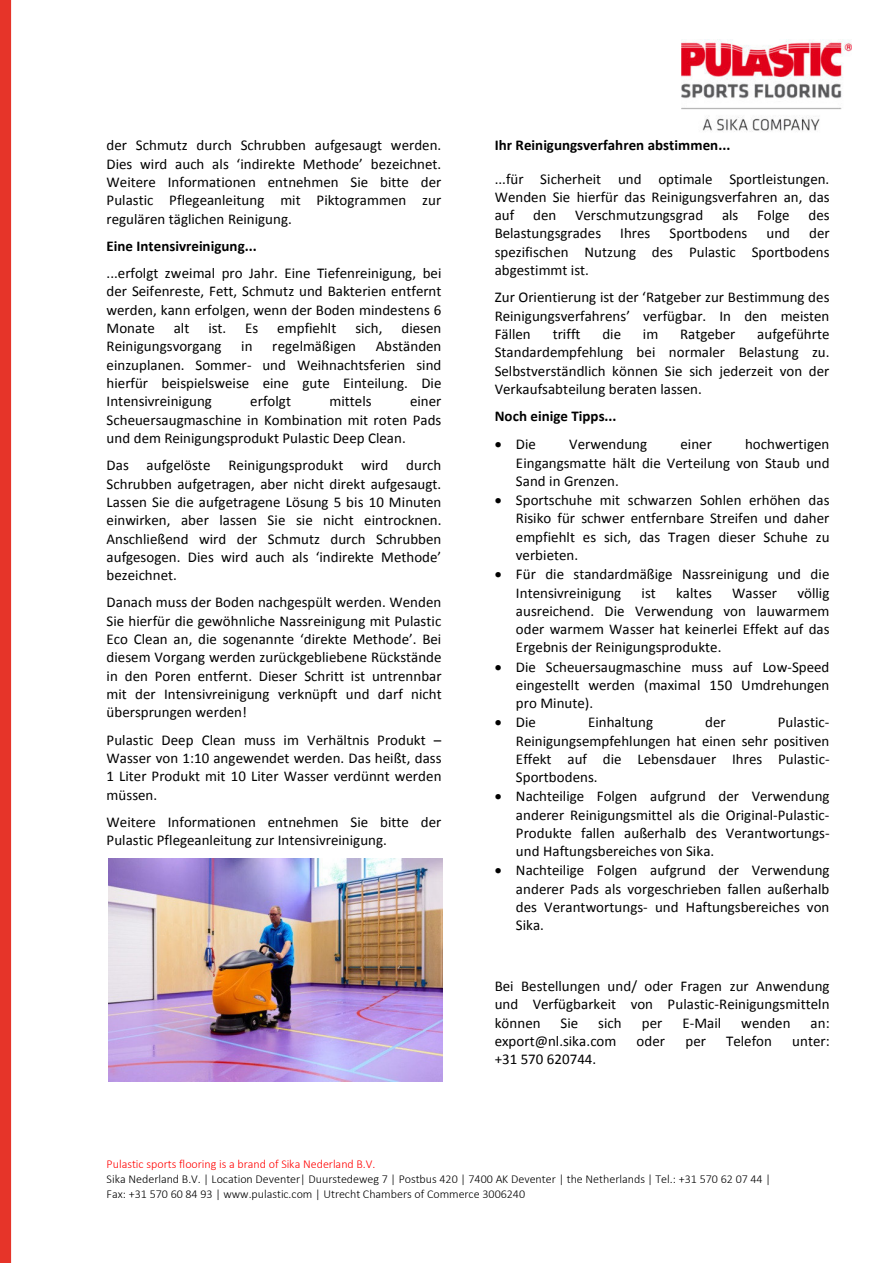
<style>
.page{position:relative;width:893px;height:1263px;background:#fff}
.page>*{position:absolute;margin:0;border:0;box-sizing:border-box;transform-origin:0 0}
.t1{font:15px/18.3px "Calibri";color:#000;text-align:justify}
.t2{font:700 15px "Calibri";letter-spacing:.005em;color:#000}
.t3{font:300 12px/14.7px "Calibri";color:#000}
.t4{font:300 12px "Calibri";color:#f00}
</style>
<div class="page">
<img style="left:681px;top:39px;width:170px;height:93px">
<div style="left:0;top:0;width:12px;height:1263px;background:#e63429"></div>
<img style="left:108px;top:859px;width:334px;height:223px">
<p class="t1" style="left:107px;top:137px;width:336px">der Schmutz durch Schrubben aufgesaugt werden.<br>Dies wird auch als ‘indirekte Methode’ bezeichnet.<br>Weitere Informationen entnehmen Sie bitte der Pulastic Pflegeanleitung mit Piktogrammen zur regulären täglichen Reinigung.</p>
<p class="t2" style="left:107px;top:241px;width:152px">Eine Intensivreinigung...</p>
<p class="t1" style="left:107px;top:265px;width:336px">...erfolgt zweimal pro Jahr. Eine Tiefenreinigung, bei der Seifenreste, Fett, Schmutz und Bakterien entfernt werden, kann erfolgen, wenn der Boden mindestens 6<br>Monate</p>
<p class="t1" style="left:174px;top:320px;width:17px">alt</p>
<p class="t1" style="left:208px;top:320px;width:19px">ist.</p>
<p class="t1" style="left:245px;top:320px;width:15px">Es</p>
<p class="t1" style="left:277px;top:320px;width:60px">empfiehlt</p>
<p class="t1" style="left:355px;top:320px;width:29px">sich,</p>
<p class="t1" style="left:401px;top:320px;width:41px">diesen</p>
<p class="t1" style="left:107px;top:338px;width:117px">Reinigungsvorgang</p>
<p class="t1" style="left:241px;top:338px;width:13px">in</p>
<p class="t1" style="left:272px;top:338px;width:85px">regelmäßigen</p>
<p class="t1" style="left:107px;top:338px;width:336px;text-indent:269px">Abständen einzuplanen. Sommer- und Weihnachtsferien sind hierfür beispielsweise eine gute Einteilung. Die Intensivreinigung</p>
<p class="t1" style="left:250px;top:393px;width:42px">erfolgt</p>
<p class="t1" style="left:329px;top:393px;width:44px">mittels</p>
<p class="t1" style="left:107px;top:393px;width:336px;text-indent:303px">einer Scheuersaugmaschine in Kombination mit roten Pads und dem Reinigungsprodukt Pulastic Deep Clean.</p>
<p class="t1" style="left:107px;top:457px;width:336px">Das aufgelöste Reinigungsprodukt wird durch Schrubben aufgetragen, aber nicht direkt aufgesaugt.<br>Lassen Sie die aufgetragene Lösung 5 bis 10 Minuten einwirken, aber lassen Sie sie nicht eintrocknen.<br>Anschließend wird der Schmutz durch Schrubben aufgesogen. Dies wird auch als ‘indirekte Methode’ bezeichnet.</p>
<p class="t1" style="left:107px;top:594px;width:336px">Danach muss der Boden nachgespült werden. Wenden Sie hierfür die gewöhnliche Nassreinigung mit Pulastic Eco Clean an, die sogenannte ‘direkte Methode’. Bei diesem Vorgang werden zurückgebliebene Rückstände in den Poren entfernt. Dieser Schritt ist untrennbar mit der Intensivreinigung verknüpft und darf nicht übersprungen werden!</p>
<p class="t1" style="left:107px;top:731px;width:336px">Pulastic Deep Clean muss im Verhältnis Produkt – Wasser von 1:10 angewendet werden. Das heißt, dass 1 Liter Produkt mit 10 Liter Wasser verdünnt werden müssen.</p>
<p class="t1" style="left:107px;top:814px;width:336px">Weitere Informationen entnehmen Sie bitte der<br>Pulastic Pflegeanleitung zur Intensivreinigung.</p>
<p class="t2" style="left:494px;top:140px;width:237px">Ihr Reinigungsverfahren abstimmen...</p>
<p class="t1" style="left:494px;top:170px;width:336px">...für Sicherheit und optimale Sportleistungen.<br>Wenden Sie hierfür das Reinigungsverfahren an, das auf den</p>
<p class="t1" style="left:575px;top:207px;width:130px">Verschmutzungsgrad</p>
<p class="t1" style="left:722px;top:207px;width:109px">als Folge des</p>
<p class="t1" style="left:494px;top:225px;width:108px">Belastungsgrades</p>
<p class="t1" style="left:620px;top:225px;width:32px">Ihres</p>
<p class="t1" style="left:669px;top:225px;width:79px">Sportbodens</p>
<p class="t1" style="left:766px;top:225px;width:25px">und</p>
<p class="t1" style="left:494px;top:225px;width:336px;text-indent:314px">der spezifischen Nutzung des Pulastic Sportbodens abgestimmt ist.</p>
<p class="t1" style="left:494px;top:289px;width:336px">Zur Orientierung ist der ‘Ratgeber zur Bestimmung des Reinigungsverfahrens’ verfügbar. In den meisten Fällen</p>
<p class="t1" style="left:494px;top:326px;width:336px;text-indent:262px">aufgeführte Standardempfehlung bei normaler Belastung zu.<br>Selbstverständlich können Sie sich jederzeit von der Verkaufsabteilung beraten lassen.</p>
<p class="t2" style="left:494px;top:411px;width:123px">Noch einige Tipps...</p>
<p class="t1" style="left:494px;top:436px;width:43px">• Die</p>
<p class="t1" style="left:569px;top:436px;width:79px">Verwendung</p>
<p class="t1" style="left:680px;top:436px;width:33px">einer</p>
<p class="t1" style="left:552px;top:326px;width:29px">trifft</p>
<p class="t1" style="left:602px;top:326px;width:20px">die</p>
<p class="t1" style="left:643px;top:326px;width:17px">im</p>
<p class="t1" style="left:680px;top:326px;width:57px">Ratgeber</p>
<p class="t1" style="left:516px;top:436px;width:315px;text-indent:229px">hochwertigen Eingangsmatte hält die Verteilung von Staub und Sand in Grenzen.</p>
<p class="t1" style="left:516px;top:492px;width:315px;text-indent:-21px">• Sportschuhe mit schwarzen Sohlen erhöhen das Risiko für schwer entfernbare Streifen und daher empfiehlt es sich, das Tragen dieser Schuhe zu verbieten.</p>
<p class="t1" style="left:516px;top:566px;width:315px;text-indent:-21px">• Für die standardmäßige Nassreinigung und die<br>Intensivreinigung</p>
<p class="t1" style="left:516px;top:584px;width:315px;text-indent:281px">völlig ausreichend. Die Verwendung von lauwarmem oder warmem Wasser hat keinerlei Effekt auf das Ergebnis der Reinigungsprodukte.</p>
<p class="t1" style="left:516px;top:658px;width:315px;text-indent:-21px">• Die Scheuersaugmaschine muss auf Low-Speed eingestellt werden (maximal 150 Umdrehungen pro Minute).</p>
<p class="t1" style="left:494px;top:714px;width:43px">• Die</p>
<p class="t1" style="left:588px;top:714px;width:67px">Einhaltung</p>
<p class="t1" style="left:705px;top:714px;width:22px">der</p>
<p class="t1" style="left:641px;top:584px;width:16px">ist</p>
<p class="t1" style="left:676px;top:584px;width:37px">kaltes</p>
<p class="t1" style="left:732px;top:584px;width:46px">Wasser</p>
<p class="t1" style="left:516px;top:714px;width:315px;text-indent:262px">Pulastic-Reinigungsempfehlungen hat einen sehr positiven Effekt auf die Lebensdauer Ihres Pulastic-Sportbodens.</p>
<p class="t1" style="left:516px;top:788px;width:315px;text-indent:-21px">• Nachteilige Folgen aufgrund der Verwendung anderer Reinigungsmittel als die Original-Pulastic-Produkte fallen außerhalb des Verantwortungs&shy;und Haftungsbereiches von Sika.</p>
<p class="t1" style="left:516px;top:862px;width:315px;text-indent:-21px">• Nachteilige Folgen aufgrund der Verwendung anderer Pads als vorgeschrieben fallen außerhalb des Verantwortungs- und Haftungsbereiches von Sika.</p>
<p class="t1" style="left:494px;top:978px;width:336px">Bei Bestellungen und/ oder Fragen zur Anwendung und Verfügbarkeit von Pulastic-Reinigungsmitteln können</p>
<p class="t1" style="left:560px;top:1014px;width:19px">Sie</p>
<p class="t1" style="left:598px;top:1014px;width:25px">sich</p>
<p class="t1" style="left:641px;top:1014px;width:22px">per</p>
<p class="t1" style="left:682px;top:1014px;width:40px">E-Mail</p>
<p class="t1" style="left:741px;top:1014px;width:51px">wenden</p>
<p class="t1" style="left:810px;top:1014px;width:21px">an:</p>
<p class="t1" style="left:494px;top:1033px;width:123px">export@nl.sika.com</p>
<p class="t1" style="left:636px;top:1033px;width:30px">oder</p>
<p class="t1" style="left:685px;top:1033px;width:22px">per</p>
<p class="t1" style="left:726px;top:1033px;width:47px">Telefon</p>
<p class="t1" style="left:792px;top:1033px;width:39px">unter:</p>
<p class="t1" style="left:494px;top:1051px;width:103px">+31 570 620744.</p>
<p class="t4" style="left:107px;top:1160px;width:270px">Pulastic sports flooring is a brand of Sika Nederland B.V.</p>
<p class="t3" style="left:107px;top:1172px;width:665px">Sika Nederland B.V. | Location Deventer| Duurstedeweg 7 | Postbus 420 | 7400 AK Deventer | the Netherlands | Tel.: +31 570 62 07 44 |<br>Fax: +31 570 60 84 93 | www.pulastic.com | Utrecht Chambers of Commerce 3006240</p>
</div>
